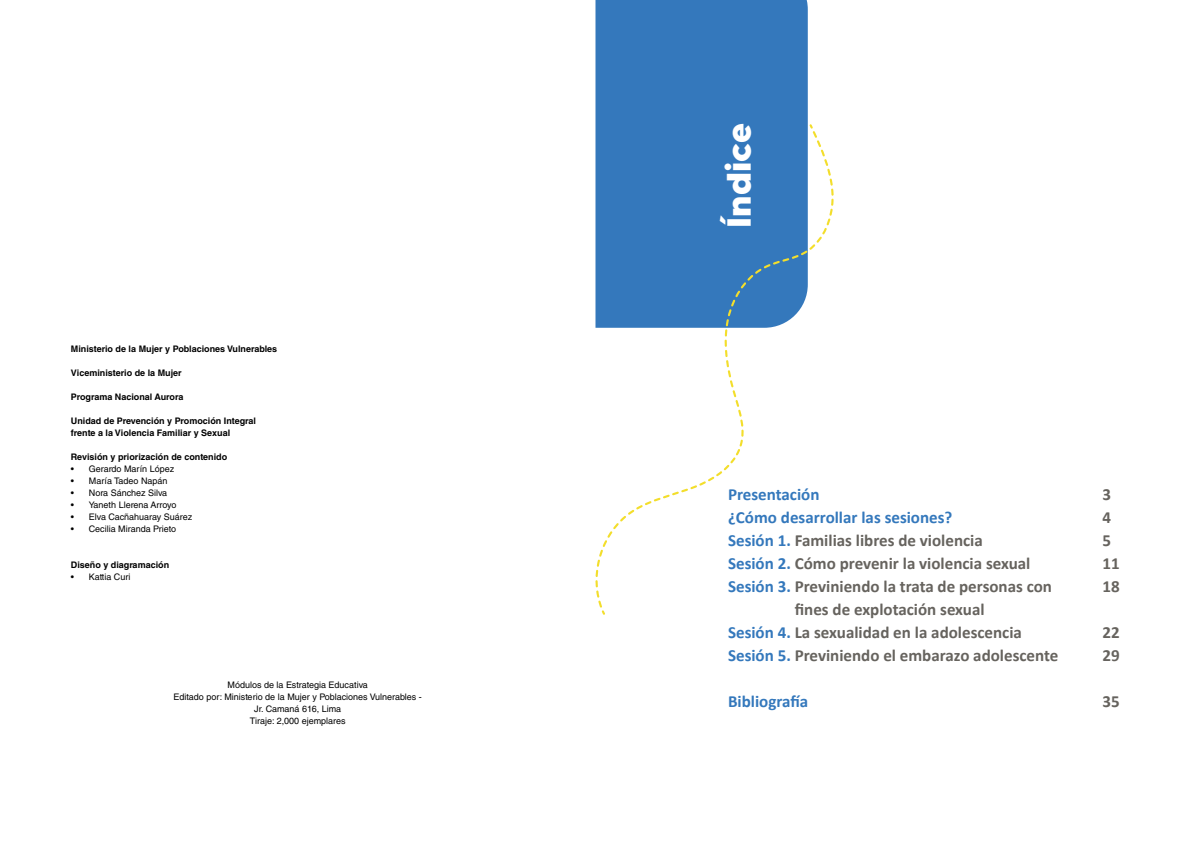
<style>
.page{position:relative;width:1191px;height:842px;background:#fff}
.page>*{position:absolute;margin:0;border:0;box-sizing:border-box;transform-origin:0 0}
.t1{font:900 34px "Metropolis";color:#fff}
.t2{font:700 17px/23px "Calibri";color:#66635e}
.t3{font:700 17px "Calibri";color:#3478bc}
.t4{font:9px/12px "Helvetica LT Std";color:#000;text-align:center}
.t5{font:700 9px/12px "Helvetica LT Std";color:#000}
.s1{color:#3478bc}
</style>
<div class="page">
<div style="left:595px;top:0;width:212px;height:328px;background:#3478bc"></div>
<svg style="left:595px;top:553px;width:5px;height:54px"></svg>
<svg style="left:600px;top:122px;width:234px;height:493px"></svg>
<p class="t5" style="left:71px;top:343px;width:208px">Ministerio de la Mujer y Poblaciones Vulnerables</p>
<p class="t5" style="left:71px;top:367px;width:112px">Viceministerio de la Mujer</p>
<p class="t5" style="left:71px;top:391px;width:114px">Programa Nacional Aurora</p>
<p class="t5" style="left:71px;top:415px;width:187px">Unidad de Prevención y Promoción Integral frente a la Violencia Familiar y Sexual</p>
<p class="t5" style="left:71px;top:451px;width:158px">Revisión y priorización de contenido</p>
<p class="t4" style="left:71px;top:463px;width:105px">• Gerardo Marín López</p>
<p class="t4" style="left:71px;top:475px;width:98px">• María Tadeo Napán</p>
<p class="t4" style="left:71px;top:487px;width:98px">• Nora Sánchez Silva</p>
<p class="t4" style="left:71px;top:499px;width:107px">• Yaneth Llerena Arroyo</p>
<p class="t4" style="left:71px;top:511px;width:123px">• Elva Cacñahuaray Suárez</p>
<p class="t4" style="left:71px;top:523px;width:107px">• Cecilia Miranda Prieto</p>
<p class="t5" style="left:71px;top:559px;width:100px">Diseño y diagramación</p>
<p class="t4" style="left:71px;top:571px;width:61px">• Kattia Curi</p>
<p class="t4" style="left:173px;top:679px;width:250px">Módulos de la Estrategia Educativa<br>Editado por: Ministerio de la Mujer y Poblaciones Vulnerables - Jr. Camaná 616, Lima<br>Tiraje: 2,000 ejemplares</p>
<h1 class="t1" style="left:717px;top:228px;width:106px;rotate:-90deg">Índice</h1>
<h2 class="t3" style="left:728px;top:482px;width:93px">Presentación</h2>
<h2 class="t3" style="left:728px;top:505px;width:226px">¿Cómo desarrollar las sesiones?</h2>
<h2 class="t2" style="left:728px;top:528px;width:256px"><span class="s1">Sesión 1.</span> Familias libres de violencia</h2>
<h2 class="t2" style="left:728px;top:551px;width:304px"><span class="s1">Sesión 2.</span> Cómo prevenir la violencia sexual</h2>
<h2 class="t2" style="left:728px;top:574px;width:325px"><span class="s1">Sesión 3.</span> Previniendo la trata de personas con</h2>
<h2 class="t2" style="left:795px;top:597px;width:191px">fines de explotación sexual</h2>
<h2 class="t2" style="left:728px;top:620px;width:295px"><span class="s1">Sesión 4.</span> La sexualidad en la adolescencia</h2>
<h2 class="t2" style="left:728px;top:643px;width:332px"><span class="s1">Sesión 5.</span> Previniendo el embarazo adolescente</h2>
<h2 class="t3" style="left:728px;top:689px;width:82px">Bibliografía</h2>
<h2 class="t2" style="left:1102px;top:483px;width:19px">3<br>4<br>5<br>11<br>18</h2>
<h2 class="t2" style="left:1102px;top:621px;width:19px">22<br>29</h2>
<h2 class="t2" style="left:1102px;top:690px;width:19px">35</h2>
</div>
